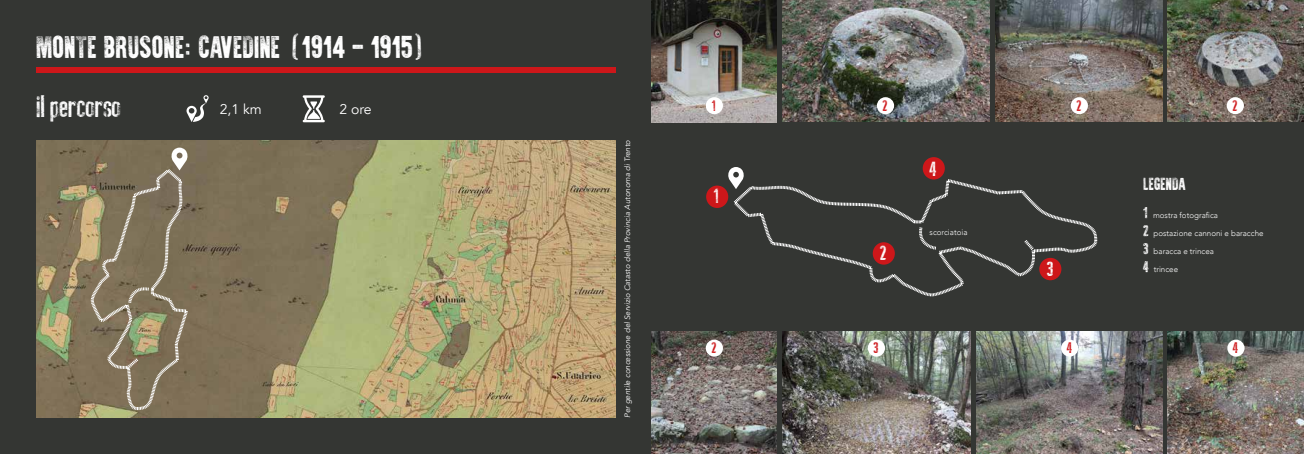
<style>
.page{position:relative;width:1304px;height:454px;background:#343633}
.page>*{position:absolute;margin:0;border:0;box-sizing:border-box;transform-origin:0 0}
.t1{font:31px "New Press Eroded";color:#fff}
.t2{font:27px "Waris Over";color:#fff}
.t3{font:20px "New Press Eroded";color:#fff}
.t4{font:15px "New Press Eroded";color:#cd171a}
.t5{font:15px "Waris Over";color:#fff}
.t6{font:14px "Avenir";color:#fff}
.t7{font:300 8px "Avenir";color:#fff}
.t8{font:italic 7.8px "Avenir";color:#fff}
.s1{font-family:"New Press Eroded";font-size:35px}
.s2{font-family:"New Press Eroded";font-weight:700;font-size:15px}
</style>
<div class="page">
<img style="left:995px;top:0;width:167px;height:122px">
<img style="left:1168px;top:0;width:136px;height:122px">
<img style="left:976px;top:332px;width:186px;height:122px">
<img style="left:1168px;top:332px;width:136px;height:122px">
<img style="left:652px;top:0;width:125px;height:122px">
<img style="left:652px;top:332px;width:125px;height:122px">
<svg style="left:733px;top:178px;width:365px;height:119px"></svg>
<img style="left:782px;top:0;width:207px;height:122px">
<img style="left:782px;top:332px;width:188px;height:122px">
<svg style="left:303px;top:95px;width:22px;height:27px"></svg>
<svg style="left:187px;top:95px;width:22px;height:27px"></svg>
<img style="left:36px;top:140px;width:580px;height:278px">
<svg style="left:90px;top:168px;width:99px;height:242px;background:#877b62"></svg>
<div style="left:877px;top:97px;width:17px;height:17px;background:#fff;border-radius:50%"></div>
<div style="left:706px;top:97px;width:17px;height:17px;background:#fff;border-radius:50%"></div>
<div style="left:1071px;top:97px;width:17px;height:17px;background:#fff;border-radius:50%"></div>
<div style="left:1227px;top:97px;width:17px;height:17px;background:#fff;border-radius:50%"></div>
<div style="left:706px;top:185px;width:22px;height:23px;background:#cd171a;border-radius:50%"></div>
<div style="left:873px;top:242px;width:22px;height:22px;background:#cd171a;border-radius:50%"></div>
<div style="left:923px;top:157px;width:22px;height:22px;background:#cd171a;border-radius:50%"></div>
<div style="left:1039px;top:258px;width:22px;height:22px;background:#cd171a;border-radius:50%"></div>
<div style="left:706px;top:339px;width:17px;height:17px;background:#fff;border-radius:50%"></div>
<div style="left:868px;top:339px;width:17px;height:17px;background:#fff;border-radius:50%"></div>
<div style="left:1061px;top:339px;width:17px;height:17px;background:#fff;border-radius:50%"></div>
<div style="left:1227px;top:339px;width:18px;height:17px;background:#fff;border-radius:50%"></div>
<div style="left:36px;top:67px;width:580px;height:6px;background:#cd171a"></div>
<svg style="left:172px;top:147px;width:15px;height:23px"></svg>
<svg style="left:728px;top:167px;width:16px;height:22px"></svg>
<svg style="left:128px;top:286px;width:21px;height:17px"></svg>
<svg style="left:918px;top:227px;width:18px;height:23px"></svg>
<svg style="left:128px;top:358px;width:11px;height:10px"></svg>
<svg style="left:1024px;top:239px;width:10px;height:11px"></svg>
<h2 class="t2" style="left:36px;top:36px;width:390px">MONTE BRUSONE<span class="s1">:</span> CAVEDINE(<span class="s1">(</span>1914 - 1915<span class="s1">)</span></h2>
<h1 class="t1" style="left:36px;top:91px;width:86px">il percorso</h1>
<h3 class="t6" style="left:220px;top:101px;width:44px">2,1 km</h3>
<h3 class="t6" style="left:340px;top:101px;width:34px">2 ore</h3>
<h3 class="t4" style="left:711px;top:98px;width:6px">1</h3>
<h3 class="t4" style="left:882px;top:98px;width:6px">2</h3>
<h3 class="t4" style="left:1076px;top:98px;width:6px">2</h3>
<h3 class="t4" style="left:1232px;top:98px;width:6px">2</h3>
<p class="t8" style="left:623px;top:418px;width:279px;rotate:-90deg">Per gentile concessione del Servizio Catasto della Provincia Autonoma di Trento</p>
<h3 class="t3" style="left:713px;top:186px;width:7px">1</h3>
<h3 class="t3" style="left:880px;top:243px;width:8px">2</h3>
<h3 class="t3" style="left:930px;top:159px;width:8px">4</h3>
<p class="t7" style="left:930px;top:227px;width:39px">scorciatoia</p>
<h3 class="t3" style="left:1047px;top:259px;width:8px">3</h3>
<h3 class="t5" style="left:1143px;top:177px;width:44px">LEGENDA</h3>
<p class="t7" style="left:1143px;top:210px;width:76px"><span class="s2">1</span> mostra fotografica</p>
<p class="t7" style="left:1143px;top:228px;width:122px"><span class="s2">2</span> postazione cannoni e baracche</p>
<p class="t7" style="left:1143px;top:246px;width:72px"><span class="s2">3</span> baracca e trincea</p>
<p class="t7" style="left:1143px;top:264px;width:36px"><span class="s2">4</span> trincee</p>
<h3 class="t4" style="left:711px;top:340px;width:6px">2</h3>
<h3 class="t4" style="left:873px;top:340px;width:6px">3</h3>
<h3 class="t4" style="left:1067px;top:340px;width:7px">4</h3>
<h3 class="t4" style="left:1233px;top:340px;width:7px">4</h3>
</div>
